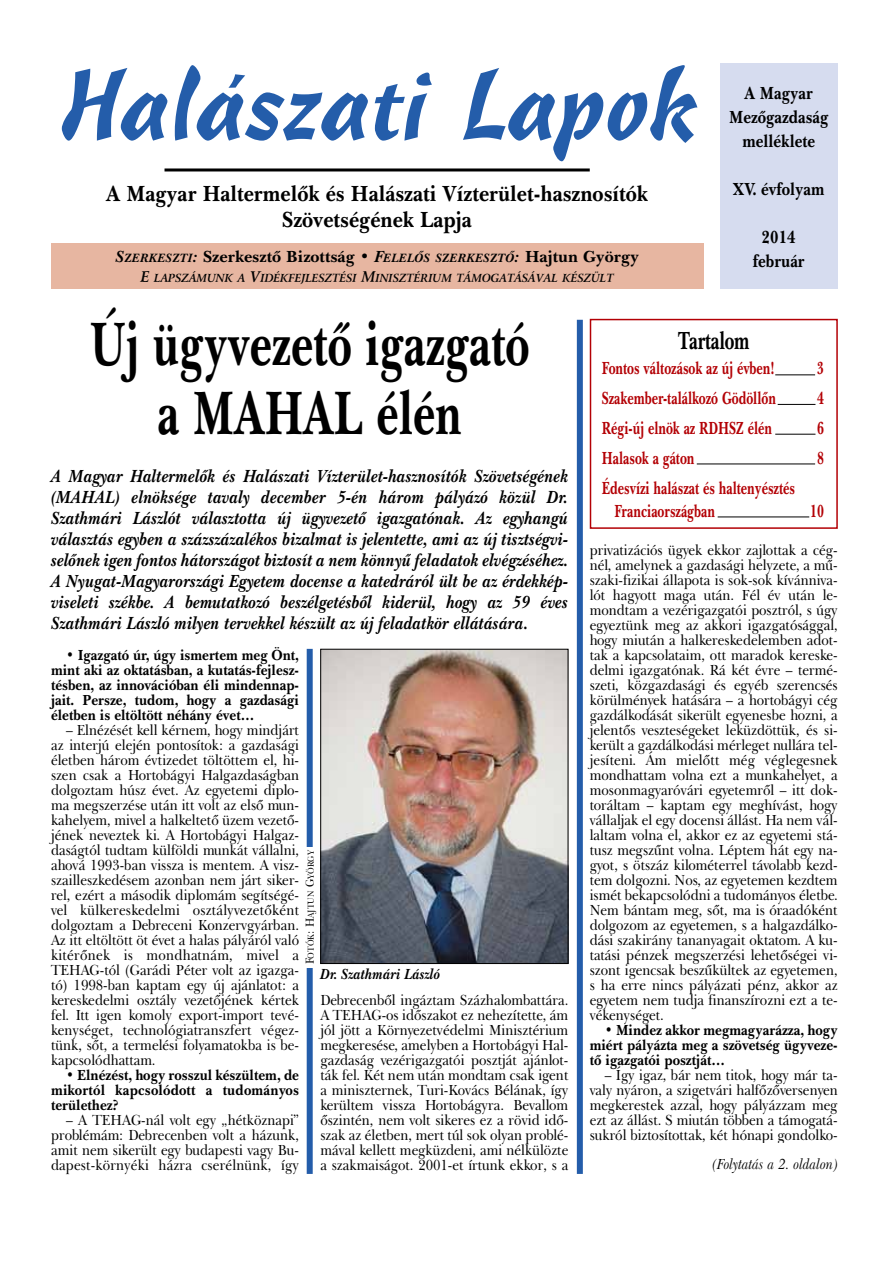
<style>
.page{position:relative;width:893px;height:1263px;background:#fff}
.page>*{position:absolute;margin:0;border:0;box-sizing:border-box;transform-origin:0 0}
.t1{font:97.5px "H Cascade Script";color:#245daa}
.t2{font:700 63px/69px "New Baskerville PFL";color:#000;text-align:center;scale:.7 1}
.t3{font:700 25.5px "New Baskerville PFL";letter-spacing:-.01em;color:#000;scale:.69 1}
.t4{font:700 22.5px/25.5px "New Baskerville PFL";color:#000;text-align:center;scale:.9 1}
.t5{font:italic 700 18px/21px "New Baskerville PFL";letter-spacing:-.01em;color:#000;text-align:justify;scale:.9 1}
.t6{font:700 18px/22.5px "New Baskerville PFL";color:#b30005;scale:.7 1}
.t7{font:700 18px/24px "New Baskerville PFL";color:#000;text-align:center;scale:.85 1}
.t8{font:700 16.5px "New Baskerville PFL";color:#000}
.t9{font:15px/15px "New Baskerville PFL";color:#000;text-align:justify;scale:.9 1}
.t10{font:700 15px/15px "New Baskerville PFL";color:#000;text-align:justify;scale:.9 1}
.t11{font:italic 15px "New Baskerville PFL";color:#000;scale:.9 1}
.t12{font:italic 700 15px "New Baskerville PFL";letter-spacing:-.01em;color:#000;scale:.9 1}
.t13{font:italic 700 11.25px "Arrus PFL";color:#000;scale:.9 1}
.t14{font:9px "New Baskerville PFL";color:#000;scale:.9 1}
.s1{font-style:italic}
.s2{font-style:italic;font-size:12.3px}
.s3{font-size:15px}
.s4{font-size:12px}
</style>
<div class="page">
<div style="left:720px;top:64px;width:118px;height:225px;background:#d6dcef"></div>
<div style="left:590px;top:319px;width:248px;height:210px;border:2px solid #b30005"></div>
<div style="left:51px;top:244px;width:653px;height:45px;background:#e7b6a1"></div>
<hr style="left:165px;top:168px;width:425px;height:3px;background:#000">
<hr style="left:775px;top:375px;width:40px;height:1px;background:#000">
<hr style="left:697px;top:464px;width:118px;height:1px;background:#000">
<hr style="left:778px;top:404px;width:37px;height:1px;background:#000">
<hr style="left:775px;top:434px;width:40px;height:1px;background:#000">
<hr style="left:718px;top:517px;width:91px;height:1px;background:#000">
<img style="left:322px;top:651px;width:244px;height:311px">
<div style="left:320px;top:649px;width:248px;height:315px;border:1px solid #000"></div>
<div style="left:577px;top:320px;width:6px;height:854px;background:#245daa"></div>
<div style="left:307px;top:649px;width:6px;height:525px;background:#245daa"></div>
<div style="left:305px;top:847px;width:15px;height:120px;background:#fff"></div>
<h1 class="t1" style="left:56px;top:47px;width:643px">Halá-szati La-pok</h1>
<h3 class="t4" style="left:106px;top:181px;width:603px">A Magyar Haltermelők és Halászati Vízterület-hasznosítók<br>Szövetségének Lapja</h3>
<p class="t8" style="left:115px;top:246px;width:525px"><span class="s1">S</span><span class="s2">ZERKESZTI</span><span class="s1">:</span> Szerkesztô Bizottság • <span class="s1">F</span><span class="s2">ELELÔS SZERKESZTÔ</span><span class="s1">:</span> Hajtun György</p>
<p class="t13" style="left:141px;top:271px;width:527px"><span class="s3">E</span> LAPSZÁMUNK A <span class="s3">V</span>IDÉKFEJLESZTÉSI <span class="s3">M</span>INISZTÉRIUM TÁMOGATÁSÁVAL KÉSZÜLT</p>
<p class="t7" style="left:729px;top:81px;width:118px">A Magyar<br>Mezôgazdaság melléklete</p>
<p class="t7" style="left:733px;top:177px;width:109px">XV. évfolyam</p>
<p class="t7" style="left:753px;top:225px;width:62px">2014 február</p>
<h2 class="t2" style="left:90px;top:309px;width:630px">Új ügyvezető igazgató a MAHAL élén</h2>
<p class="t5" style="left:51px;top:465px;width:576px">A Magyar Haltermelők és Halászati Vízterület-hasznosítók Szövetségének (MAHAL) elnöksége tavaly december 5-én három pályázó közül Dr.<br>Szathmári Lászlót választotta új ügyvezető igazgatónak. Az egyhangú választás egyben a százszázalékos bizalmat is jelentette, ami az új tisztségvi&shy;selőnek igen fontos hátországot biztosít a nem könnyű feladatok elvégzéséhez.<br>A Nyugat-Magyarországi Egyetem docense a katedráról ült be az érdekkép&shy;viseleti székbe. A bemutatkozó beszélgetésből kiderül, hogy az 59 éves Szathmári László milyen tervekkel készült az új feladatkör ellátására.</p>
<p class="t10" style="left:51px;top:647px;width:277px;text-indent:15px">• Igazgató úr, úgy ismertem meg Önt, mint aki az oktatásban, a kutatás-fejlesz&shy;tésben, az innovációban éli mindennap&shy;jait. Persze, tudom, hogy a gazdasági életben is eltöltött néhány évet…</p>
<p class="t9" style="left:51px;top:722px;width:277px;text-indent:15px">– Elnézését kell kérnem, hogy mindjárt az interjú elején pontosítok: a gazdasági életben három évtizedet töltöttem el, hi&shy;szen csak a Hortobágyi Halgazdaságban dolgoztam húsz évet. Az egyetemi diplo&shy;ma megszerzése után itt volt az első mun&shy;kahelyem, mivel a halkeltető üzem vezető&shy;jének neveztek ki. A Hortobágyi Halgaz&shy;daságtól tudtam külföldi munkát vállalni, ahová 1993-ban vissza is mentem. A vis - szailleszkedésem azonban nem járt siker&shy;rel, ezért a második diplomám segítségé&shy;vel külkereskedelmi osztályvezetőként dolgoztam a Debreceni Konzervgyárban.<br>Az itt eltöltött öt évet a halas pályáról való kitérőnek is mondhatnám, mivel a TEHAG-tól (Garádi Péter volt az igazga&shy;tó) 1998-ban kaptam egy új ajánlatot: a kereskedelmi osztály vezetőjének kértek fel. Itt igen komoly export-import tevé&shy;kenységet, technológiatranszfert végez&shy;tünk, sőt, a termelési folyamatokba is be&shy;kapcsolódhattam.</p>
<p class="t10" style="left:51px;top:1067px;width:277px;text-indent:15px">• Elnézést, hogy rosszul készültem, de mikortól kapcsolódott a tudományos területhez?</p>
<p class="t9" style="left:51px;top:1112px;width:277px;text-indent:15px">– A TEHAG-nál volt egy „hétköznapi” problémám: Debrecenben volt a házunk, amit nem sikerült egy budapesti vagy Bu&shy;dapest-környéki házra cserélnünk, így</p>
<p class="t14" style="left:305px;top:964px;width:128px;rotate:-90deg"><span class="s4">F</span>otók<span class="s4">: H</span>ajtun <span class="s4">G</span>yörgy</p>
<p class="t12" style="left:320px;top:965px;width:135px">Dr. Szathmári László</p>
<p class="t9" style="left:320px;top:992px;width:277px">Debrecenből ingáztam Százhalombattára.<br>A TEHAG-os időszakot ez nehezítette, ám jól jött a Környezetvédelmi Minisztérium megkeresése, amelyben a Hortobágyi Hal&shy;gazdaság vezérigazgatói posztját ajánlot&shy;ták fel. Két nem után mondtam csak igent a miniszternek, Turi-Kovács Bélának, így kerültem vissza Hortobágyra. Bevallom őszintén, nem volt sikeres ez a rövid idő&shy;szak az életben, mert túl sok olyan problé&shy;mával kellett megküzdeni, ami nélkülözte a szakmaiságot. 2001-et írtunk ekkor, s a</p>
<h3 class="t3" style="left:678px;top:325px;width:106px">Tartalom</h3>
<p class="t6" style="left:602px;top:356px;width:248px">Fontos változások az új évben!</p>
<p class="t6" style="left:817px;top:356px;width:11px">3</p>
<p class="t6" style="left:602px;top:386px;width:250px">Szakember-találkozó Gödöllőn</p>
<p class="t6" style="left:817px;top:386px;width:11px">4</p>
<p class="t6" style="left:602px;top:417px;width:245px">Régi-új elnök az RDHSZ élén</p>
<p class="t6" style="left:817px;top:417px;width:11px">6</p>
<p class="t6" style="left:602px;top:447px;width:134px">Halasok a gáton</p>
<p class="t6" style="left:817px;top:447px;width:11px">8</p>
<p class="t6" style="left:615px;top:477px;width:259px;text-indent:-13px">Édesvízi halászat és haltenyésztés<br>Franciaországban</p>
<p class="t6" style="left:810px;top:499px;width:21px">10</p>
<p class="t9" style="left:590px;top:542px;width:277px">privatizációs ügyek ekkor zajlottak a cég&shy;nél, amelynek a gazdasági helyzete, a mű&shy;szaki-fizikai állapota is sok-sok kívánniva&shy;lót hagyott maga után. Fél év után le&shy;mondtam a vezérigazgatói posztról, s úgy egyeztünk meg az akkori igazgatósággal, hogy miután a halkereskedelemben adot&shy;tak a kapcsolataim, ott maradok kereske&shy;delmi igazgatónak. Rá két évre – termé&shy;szeti, közgazdasági és egyéb szerencsés körülmények hatására – a hortobágyi cég gazdálkodását sikerült egyenesbe hozni, a jelentős veszteségeket leküzdöttük, és si&shy;került a gazdálkodási mérleget nullára tel&shy;jesíteni. Ám mielőtt még véglegesnek mondhattam volna ezt a munkahelyet, a mosonmagyaróvári egyetemről – itt dok&shy;toráltam – kaptam egy meghívást, hogy vállaljak el egy docensi állást. Ha nem vál&shy;laltam volna el, akkor ez az egyetemi stá&shy;tusz megszűnt volna. Léptem hát egy na&shy;gyot, s ötszáz kilométerrel távolabb kezd&shy;tem dolgozni. Nos, az egyetemen kezdtem ismét bekapcsolódni a tudományos életbe.<br>Nem bántam meg, sőt, ma is óraadóként dolgozom az egyetemen, s a halgazdálko&shy;dási szakirány tananyagait oktatom. A ku&shy;tatási pénzek megszerzési lehetőségei vi&shy;szont igencsak beszűkültek az egyetemen, s ha erre nincs pályázati pénz, akkor az egyetem nem tudja finanszírozni ezt a te&shy;vékenységet.</p>
<p class="t10" style="left:590px;top:1022px;width:277px;text-indent:15px">• Mindez akkor megmagyarázza, hogy miért pályázta meg a szövetség ügyveze&shy;tő igazgatói posztját…</p>
<p class="t9" style="left:590px;top:1067px;width:277px;text-indent:15px">– Így igaz, bár nem titok, hogy már ta&shy;valy nyáron, a szigetvári halfőzőversenyen megkerestek azzal, hogy pályázzam meg ezt az állást. S miután többen a támogatá&shy;sukról biztosítottak, két hónapi gondolko-</p>
<p class="t11" style="left:712px;top:1155px;width:141px">(Folytatás a 2. oldalon)</p>
</div>
